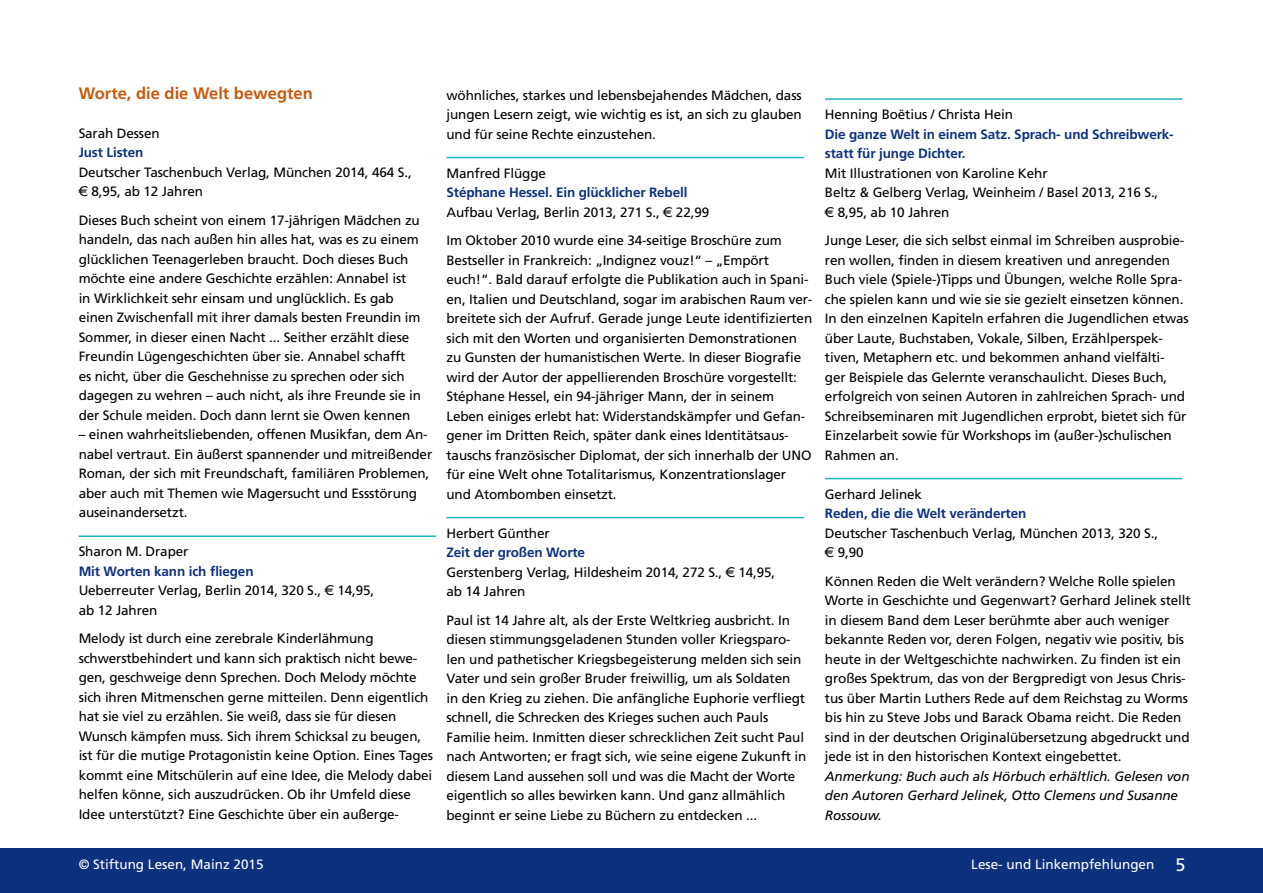
<style>
.page{position:relative;width:1263px;height:893px;background:#fff}
.page>*{position:absolute;margin:0;border:0;box-sizing:border-box;transform-origin:0 0}
.t1{font:18px "Frutiger";color:#fff}
.t2{font:700 16.5px "Frutiger";color:#c75a0e}
.t3{font:13.5px/19.5px "Frutiger";letter-spacing:-.01em;color:#000}
.t4{font:700 13.5px/19.5px "Frutiger";letter-spacing:-.01em;color:#0e317e}
.t5{font:italic 13.5px/19.5px "Frutiger";letter-spacing:-.01em;color:#000}
.t6{font:13.5px "Frutiger";color:#fff}
.s1{font-family:"LT Euro Font Sampler";font-size:12.75px}
.s2{font-weight:700;color:#0e317e}
.s3{font-weight:400;color:#000}
.s4{font-family:"LT Euro Font Sampler";font-weight:400;font-size:12.75px;color:#000}
</style>
<div class="page">
<div style="left:0;top:848px;width:1263px;height:45px;background:#0e317e"></div>
<hr style="left:79px;top:535px;width:357px;height:2px;background:#1cb4bd">
<hr style="left:446px;top:157px;width:358px;height:1px;background:#1cb4bd">
<hr style="left:446px;top:517px;width:358px;height:1px;background:#1cb4bd">
<hr style="left:825px;top:98px;width:357px;height:2px;background:#1cb4bd">
<hr style="left:825px;top:478px;width:357px;height:1px;background:#1cb4bd">
<p class="t2" style="left:79px;top:84px;width:236px">Worte, die die Welt bewegten</p>
<p class="t3" style="left:79px;top:123px;width:83px">Sarah Dessen</p>
<p class="t4" style="left:79px;top:143px;width:66px">Just Listen</p>
<p class="t3" style="left:79px;top:162px;width:335px">Deutscher Taschenbuch Verlag, München 2014, 464 S.,<br><span class="s1">G</span> 8,95, ab 12 Jahren</p>
<p class="t3" style="left:79px;top:210px;width:344px">Dieses Buch scheint von einem 17-jährigen Mädchen zu handeln, das nach außen hin alles hat, was es zu einem glücklichen Teenagerleben braucht. Doch dieses Buch möchte eine andere Geschichte erzählen: Annabel ist in Wirklichkeit sehr einsam und unglücklich. Es gab einen Zwischenfall mit ihrer damals besten Freundin im Sommer, in dieser einen Nacht ... Seither erzählt diese Freundin Lügengeschichten über sie. Annabel schafft es nicht, über die Geschehnisse zu sprechen oder sich dagegen zu wehren – auch nicht, als ihre Freunde sie in der Schule meiden. Doch dann lernt sie Owen kennen</p>
<p class="t3" style="left:79px;top:425px;width:355px">– einen wahrheitsliebenden, offenen Musikfan, dem An&shy;nabel vertraut. Ein äußerst spannender und mitreißender Roman, der sich mit Freundschaft, familiären Problemen, aber auch mit Themen wie Magersucht und Essstörung auseinandersetzt.</p>
<p class="t3" style="left:79px;top:542px;width:111px">Sharon M. Draper</p>
<p class="t3" style="left:79px;top:561px;width:297px"><span class="s2">Mit Worten kann ich fliegen<br></span>Ueberreuter Verlag, Berlin 2014, 320 S., <span class="s1">G</span> 14,95, ab 12 Jahren</p>
<p class="t3" style="left:79px;top:629px;width:356px">Melody ist durch eine zerebrale Kinderlähmung schwerstbehindert und kann sich praktisch nicht bewe&shy;gen, geschweige denn Sprechen. Doch Melody möchte sich ihren Mitmenschen gerne mitteilen. Denn eigentlich hat sie viel zu erzählen. Sie weiß, dass sie für diesen Wunsch kämpfen muss. Sich ihrem Schicksal zu beugen, ist für die mutige Protagonistin keine Option. Eines Tages kommt eine Mitschülerin auf eine Idee, die Melody dabei helfen könne, sich auszudrücken. Ob ihr Umfeld diese Idee unterstützt? Eine Geschichte über ein außerge-</p>
<p class="t3" style="left:446px;top:85px;width:357px;text-align:justify">wöhnliches, starkes und lebensbejahendes Mädchen, dass jungen Lesern zeigt, wie wichtig es ist, an sich zu glauben und für seine Rechte einzustehen.</p>
<p class="t3" style="left:446px;top:163px;width:101px">Manfred Flügge</p>
<p class="t4" style="left:446px;top:183px;width:264px">Stéphane Hessel. Ein glücklicher Rebell<br><span class="s3">Aufbau Verlag, Berlin 2013, 271 S.,</span> <span class="s4">G</span> <span class="s3">22,99</span></p>
<p class="t3" style="left:446px;top:231px;width:367px">Im Oktober 2010 wurde eine 34-seitige Broschüre zum Bestseller in Frankreich: „Indignez vouz!“ – „Empört euch!“. Bald darauf erfolgte die Publikation auch in Spani&shy;en, Italien und Deutschland, sogar im arabischen Raum ver&shy;breitete sich der Aufruf. Gerade junge Leute identifizierten sich mit den Worten und organisierten Demonstrationen zu Gunsten der humanistischen Werte. In dieser Biografie wird der Autor der appellierenden Broschüre vorgestellt:<br>Stéphane Hessel, ein 94-jähriger Mann, der in seinem Leben einiges erlebt hat: Widerstandskämpfer und Gefan&shy;gener im Dritten Reich, später dank eines Identitätsaus&shy;tauschs französischer Diplomat, der sich innerhalb der UNO für eine Welt ohne Totalitarismus, Konzentrationslager und Atombomben einsetzt.</p>
<p class="t3" style="left:446px;top:523px;width:105px">Herbert Günther</p>
<p class="t3" style="left:446px;top:543px;width:330px"><span class="s2">Zeit der großen Worte<br></span>Gerstenberg Verlag, Hildesheim 2014, 272 S., <span class="s1">G</span> 14,95, ab 14 Jahren</p>
<p class="t3" style="left:446px;top:610px;width:361px">Paul ist 14 Jahre alt, als der Erste Weltkrieg ausbricht. In diesen stimmungsgeladenen Stunden voller Kriegsparo&shy;len und pathetischer Kriegsbegeisterung melden sich sein Vater und sein großer Bruder freiwillig, um als Soldaten<br>in den Krieg zu ziehen. Die anfängliche Euphorie verfliegt schnell, die Schrecken des Krieges suchen auch Pauls Familie heim. Inmitten dieser schrecklichen Zeit sucht Paul nach Antworten; er fragt sich, wie seine eigene Zukunft in diesem Land aussehen soll und was die Macht der Worte eigentlich so alles bewirken kann. Und ganz allmählich beginnt er seine Liebe zu Büchern zu entdecken ...</p>
<p class="t3" style="left:825px;top:105px;width:190px">Henning Boëtius / Christa Hein</p>
<p class="t4" style="left:825px;top:124px;width:350px">Die ganze Welt in einem Satz. Sprach- und Schreibwerk&shy;statt für junge Dichter.</p>
<p class="t3" style="left:825px;top:163px;width:335px">Mit Illustrationen von Karoline Kehr<br>Beltz &amp; Gelberg Verlag, Weinheim / Basel 2013, 216 S.,<br><span class="s1">G</span> 8,95, ab 10 Jahren</p>
<p class="t3" style="left:825px;top:231px;width:365px">Junge Leser, die sich selbst einmal im Schreiben ausprobie&shy;ren wollen, finden in diesem kreativen und anregenden Buch viele (Spiele-)Tipps und Übungen, welche Rolle Spra&shy;che spielen kann und wie sie sie gezielt einsetzen können.<br>In den einzelnen Kapiteln erfahren die Jugendlichen etwas über Laute, Buchstaben, Vokale, Silben, Erzählperspek&shy;tiven, Metaphern etc. und bekommen anhand vielfälti&shy;ger Beispiele das Gelernte veranschaulicht. Dieses Buch, erfolgreich von seinen Autoren in zahlreichen Sprach- und Schreibseminaren mit Jugendlichen erprobt, bietet sich für Einzelarbeit sowie für Workshops im (außer-)schulischen Rahmen an.</p>
<p class="t3" style="left:825px;top:484px;width:99px">Gerhard Jelinek</p>
<p class="t4" style="left:825px;top:504px;width:203px">Reden, die die Welt veränderten</p>
<p class="t3" style="left:825px;top:523px;width:335px">Deutscher Taschenbuch Verlag, München 2013, 320 S.,<br><span class="s1">G</span> 9,90</p>
<p class="t3" style="left:825px;top:571px;width:367px">Können Reden die Welt verändern? Welche Rolle spielen Worte in Geschichte und Gegenwart? Gerhard Jelinek stellt in diesem Band dem Leser berühmte aber auch weniger bekannte Reden vor, deren Folgen, negativ wie positiv, bis heute in der Weltgeschichte nachwirken. Zu finden ist ein großes Spektrum, das von der Bergpredigt von Jesus Chris&shy;tus über Martin Luthers Rede auf dem Reichstag zu Worms bis hin zu Steve Jobs und Barack Obama reicht. Die Reden sind in der deutschen Originalübersetzung abgedruckt und jede ist in den historischen Kontext eingebettet.</p>
<p class="t5" style="left:825px;top:766px;width:366px">Anmerkung: Buch auch als Hörbuch erhältlich. Gelesen von den Autoren Gerhard Jelinek, Otto Clemens und Susanne<br>Rossouw.</p>
<p class="t6" style="left:79px;top:857px;width:186px">© Stiftung Lesen, Mainz 2015</p>
<p class="t6" style="left:971px;top:857px;width:185px">Lese- und Linkempfehlungen</p>
<h1 class="t1" style="left:1165px;top:855px;width:22px">05</h1>
</div>
